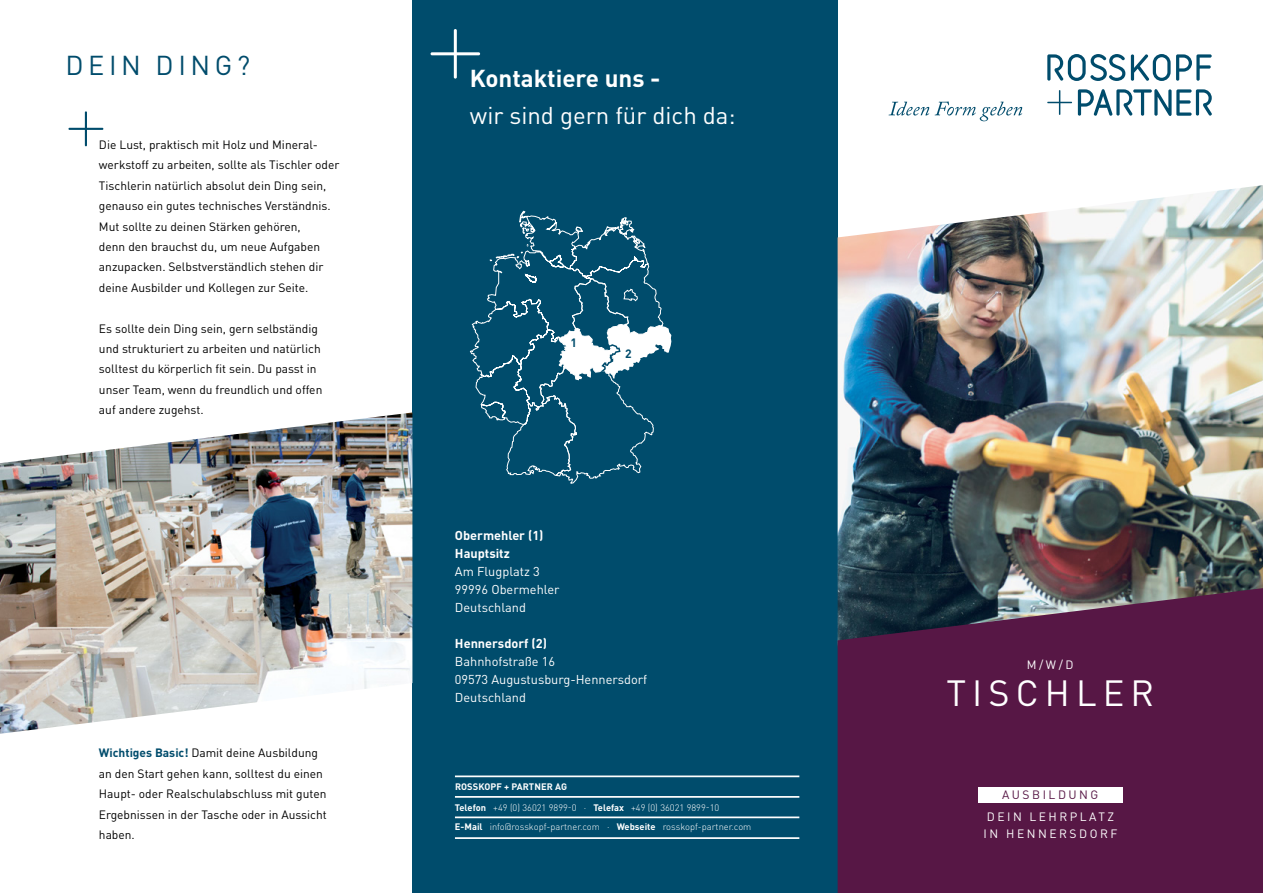
<style>
.page{position:relative;width:1263px;height:893px;background:#fff}
.page>*{position:absolute;margin:0;border:0;box-sizing:border-box;transform-origin:0 0}
.t1{font:36px "DIN Pro";letter-spacing:.17em;color:#fff}
.t2{font:27px "DIN Pro";letter-spacing:.17em;color:#004c6c}
.t3{font:700 24.15px "DINOT";color:#fff}
.t4{font:24px "DIN Pro";color:#fff}
.t5{font:12.75px/18px "DIN Pro";color:#fff}
.t6{font:700 12.75px/18px "DIN Pro";color:#fff}
.t7{font:12px/20.4px "DIN Pro";color:#000}
.t8{font:12px/16.8px "DIN Pro";letter-spacing:.21em;color:#fff}
.t9{font:12px "DIN Pro";letter-spacing:.21em;color:#571745}
.t10{font:700 12px "DINOT";color:#004c6c}
.t11{font:300 9.3px/19.5px "DIN Pro";color:#fff}
.t12{font:700 9.3px "DINOT";letter-spacing:.01em;color:#fff}
.s1{font-weight:700;color:#004c6c}
.s2{font-family:"DINOT";font-weight:700}
</style>
<div class="page">
<div style="left:412px;top:0;width:426px;height:892px;background:#004c6c"></div>
<img style="left:838px;top:185px;width:425px;height:403px">
<svg style="left:838px;top:588px;width:425px;height:304px;background:#551c46"></svg>
<svg style="left:1131px;top:54px;width:81px;height:27px"></svg>
<svg style="left:1047px;top:54px;width:78px;height:27px"></svg>
<svg style="left:1078px;top:89px;width:134px;height:27px"></svg>
<svg style="left:889px;top:102px;width:40px;height:13px"></svg>
<svg style="left:935px;top:101px;width:87px;height:20px"></svg>
<svg style="left:1047px;top:90px;width:25px;height:25px"></svg>
<img style="left:0;top:412px;width:412px;height:321px">
<svg style="left:68px;top:111px;width:35px;height:35px"></svg>
<div style="left:978px;top:787px;width:145px;height:16px;background:#fff"></div>
<hr style="left:455px;top:775px;width:344px;height:2px;background:#fff">
<hr style="left:455px;top:816px;width:344px;height:2px;background:#fff">
<hr style="left:455px;top:837px;width:344px;height:1px;background:#fff">
<hr style="left:455px;top:796px;width:344px;height:1px;background:#fff">
<svg style="left:431px;top:29px;width:49px;height:50px"></svg>
<svg style="left:469px;top:210px;width:202px;height:274px"></svg>
<h2 class="t2" style="left:66px;top:47px;width:186px">DEIN DING?</h2>
<p class="t7" style="left:99px;top:134px;width:242px">Die Lust, praktisch mit Holz und Mineral&shy;werkstoff zu arbeiten, sollte als Tischler oder Tischlerin natürlich absolut dein Ding sein, genauso ein gutes technisches Verständnis.<br>Mut sollte zu deinen Stärken gehören,<br>denn den brauchst du, um neue Aufgaben anzupacken. Selbstverständlich stehen dir deine Ausbilder und Kollegen zur Seite.</p>
<p class="t7" style="left:99px;top:317px;width:225px">Es sollte dein Ding sein, gern selbständig und strukturiert zu arbeiten und natürlich solltest du körperlich fit sein. Du passt in unser Team, wenn du freundlich und offen auf andere zugehst.</p>
<p class="t7" style="left:99px;top:742px;width:229px"><span class="s1">Wichtiges Basic!</span> Damit deine Ausbildung an den Start gehen kann, solltest du einen Haupt- oder Realschulabschluss mit guten Ergebnissen in der Tasche oder in Aussicht haben.</p>
<h3 class="t3" style="left:470px;top:62px;width:192px">Kontaktiere uns -</h3>
<h3 class="t4" style="left:470px;top:98px;width:267px">wir sind gern für dich da:</h3>
<p class="t10" style="left:571px;top:334px;width:8px">1</p>
<p class="t10" style="left:625px;top:346px;width:8px">2</p>
<p class="t6" style="left:455px;top:526px;width:90px">Obermehler (1)<br>Hauptsitz</p>
<p class="t5" style="left:455px;top:562px;width:106px">Am Flugplatz 3<br>99996 Obermehler<br>Deutschland</p>
<p class="t6" style="left:455px;top:634px;width:94px">Hennersdorf (2)</p>
<p class="t5" style="left:455px;top:652px;width:194px">Bahnhofstraße 16<br>09573 Augustusburg-Hennersdorf<br>Deutschland</p>
<p class="t12" style="left:455px;top:780px;width:114px">ROSSKOPF + PARTNER AG</p>
<p class="t11" style="left:455px;top:797px;width:298px"><span class="s2">Telefon</span> +49 (0) 36021 9899-0 · <span class="s2">Telefax</span> +49 (0) 36021 9899-10<br><span class="s2">E-Mail</span> info@rosskopf-partner.com · <span class="s2">Webseite</span> rosskopf-partner.com</p>
<p class="t8" style="left:1027px;top:655px;width:48px">M/W/D</p>
<h1 class="t1" style="left:946px;top:668px;width:209px">TISCHLER</h1>
<p class="t9" style="left:1002px;top:786px;width:98px">AUSBILDUNG</p>
<p class="t8" style="left:984px;top:808px;width:135px">DEIN LEHRPLATZ<br>IN HENNERSDORF</p>
</div>
